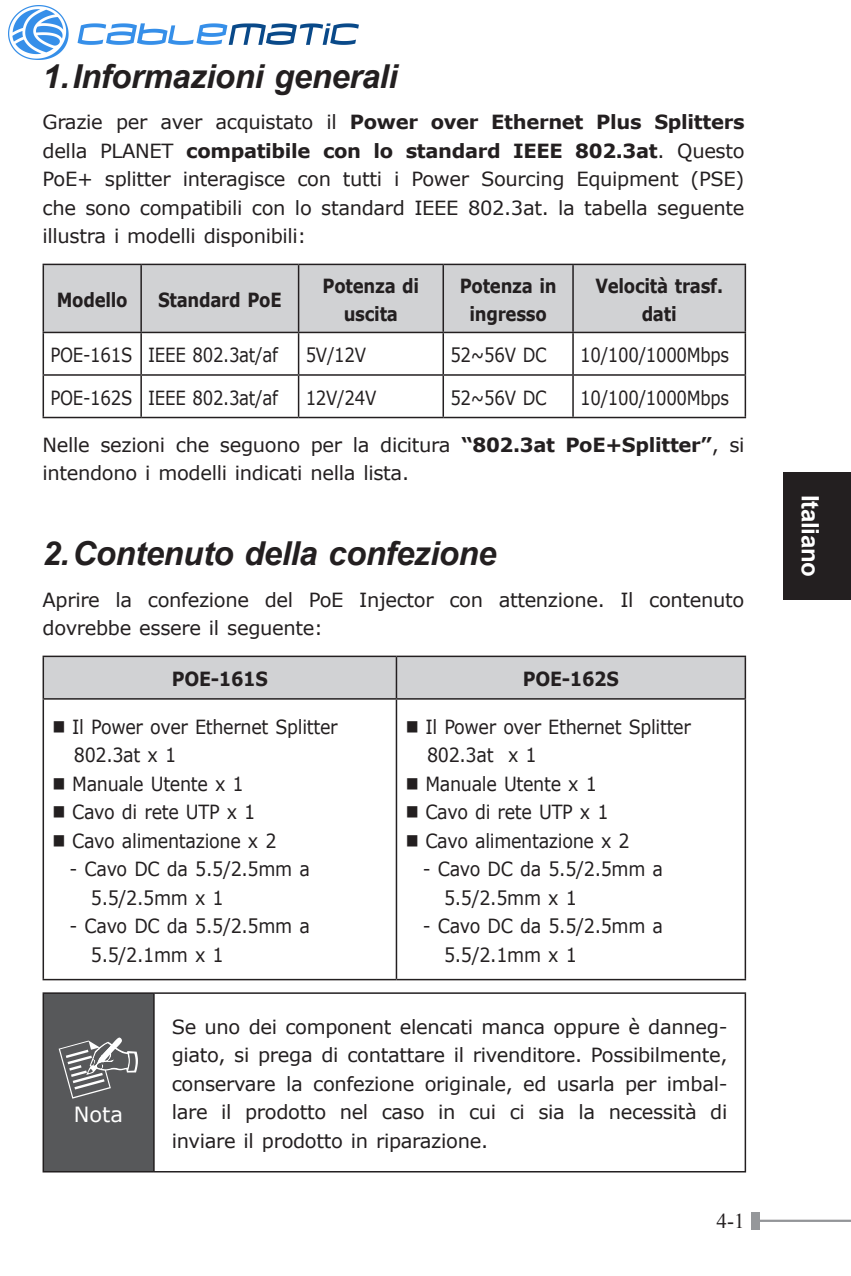
<style>
.page{position:relative;width:851px;height:1276px;background:#fff}
.page>*{position:absolute;margin:0;border:0;box-sizing:border-box;transform-origin:0 0}
._1大標Arail_Bold_Itali{font:italic 700 33px "Arial";letter-spacing:-.015em;color:#231f20}
.t1{font:700 24px "Arial";letter-spacing:-.015em;color:#fff}
.t2{font:21px "Verdana";color:#fff}
.t3{font:21px "Times New Roman";color:#231f20}
._4內文Verdana6_5_9_5前後{font:19.5px/28.5px "Verdana";letter-spacing:-.02em;color:#231f20}
._7表格Verdana6_5_9_5{font:19.5px/28.5px "Verdana";letter-spacing:-.02em;color:#231f20;scale:.9 1}
._8框NOTE內文Verdana6_5{font:19.5px/28.5px "Verdana";letter-spacing:-.02em;color:#231f20;text-align:justify}
._7表格Verdana6_5_9_5-2{font:19.5px "Verdana";letter-spacing:-.02em;color:#231f20;scale:.85 1}
._7表頭Verdana_Bold6_5{font:700 19.5px/28.5px "Verdana";letter-spacing:-.015em;color:#231f20;text-align:center;scale:.85 1}
._7表頭Verdana_Bold6_5-2{font:700 19.5px "Verdana";letter-spacing:-.015em;color:#231f20;scale:.9 1}
.s1{font-weight:700}
</style>
<div class="page">
<hr style="left:755px;top:1219px;width:95px;height:3px;background:#939598">
<div style="left:750px;top:1213px;width:9px;height:17px;background:#95979a"></div>
<div style="left:782px;top:472px;width:68px;height:128px;background:#231f20"></div>
<div style="left:44px;top:265px;width:700px;height:67px;background:#d1d2d4"></div>
<hr style="left:43px;top:264px;width:98px;height:1px;background:#231f20">
<hr style="left:43px;top:265px;width:1px;height:67px;background:#231f20">
<hr style="left:141px;top:264px;width:157px;height:1px;background:#231f20">
<hr style="left:140px;top:265px;width:2px;height:67px;background:#231f20">
<hr style="left:298px;top:264px;width:145px;height:1px;background:#231f20">
<hr style="left:298px;top:265px;width:1px;height:67px;background:#231f20">
<hr style="left:443px;top:264px;width:130px;height:1px;background:#231f20">
<hr style="left:442px;top:265px;width:2px;height:67px;background:#231f20">
<hr style="left:573px;top:264px;width:173px;height:1px;background:#231f20">
<hr style="left:572px;top:265px;width:1px;height:67px;background:#231f20">
<hr style="left:744px;top:265px;width:2px;height:67px;background:#231f20">
<hr style="left:43px;top:332px;width:98px;height:1px;background:#231f20">
<hr style="left:43px;top:333px;width:1px;height:41px;background:#231f20">
<hr style="left:141px;top:332px;width:157px;height:1px;background:#231f20">
<hr style="left:140px;top:333px;width:2px;height:41px;background:#231f20">
<hr style="left:298px;top:332px;width:145px;height:1px;background:#231f20">
<hr style="left:298px;top:333px;width:1px;height:41px;background:#231f20">
<hr style="left:443px;top:332px;width:130px;height:1px;background:#231f20">
<hr style="left:442px;top:333px;width:2px;height:41px;background:#231f20">
<hr style="left:573px;top:332px;width:173px;height:1px;background:#231f20">
<hr style="left:572px;top:333px;width:1px;height:41px;background:#231f20">
<hr style="left:744px;top:333px;width:2px;height:41px;background:#231f20">
<hr style="left:43px;top:374px;width:98px;height:2px;background:#231f20">
<hr style="left:43px;top:376px;width:1px;height:41px;background:#231f20">
<hr style="left:141px;top:374px;width:157px;height:2px;background:#231f20">
<hr style="left:140px;top:376px;width:2px;height:41px;background:#231f20">
<hr style="left:298px;top:374px;width:145px;height:2px;background:#231f20">
<hr style="left:298px;top:376px;width:1px;height:41px;background:#231f20">
<hr style="left:443px;top:374px;width:130px;height:2px;background:#231f20">
<hr style="left:442px;top:376px;width:2px;height:41px;background:#231f20">
<hr style="left:573px;top:374px;width:173px;height:2px;background:#231f20">
<hr style="left:572px;top:376px;width:1px;height:41px;background:#231f20">
<hr style="left:744px;top:376px;width:2px;height:41px;background:#231f20">
<hr style="left:43px;top:417px;width:98px;height:1px;background:#231f20">
<hr style="left:141px;top:417px;width:157px;height:1px;background:#231f20">
<hr style="left:298px;top:417px;width:145px;height:1px;background:#231f20">
<hr style="left:443px;top:417px;width:130px;height:1px;background:#231f20">
<hr style="left:573px;top:417px;width:173px;height:1px;background:#231f20">
<div style="left:44px;top:657px;width:700px;height:41px;background:#d1d2d4"></div>
<hr style="left:43px;top:655px;width:353px;height:2px;background:#231f20">
<hr style="left:43px;top:657px;width:1px;height:41px;background:#231f20">
<hr style="left:396px;top:655px;width:350px;height:2px;background:#231f20">
<hr style="left:395px;top:657px;width:2px;height:41px;background:#231f20">
<hr style="left:744px;top:657px;width:2px;height:41px;background:#231f20">
<hr style="left:43px;top:698px;width:353px;height:1px;background:#231f20">
<hr style="left:43px;top:699px;width:1px;height:280px;background:#231f20">
<hr style="left:396px;top:698px;width:350px;height:1px;background:#231f20">
<hr style="left:395px;top:699px;width:2px;height:280px;background:#231f20">
<hr style="left:744px;top:699px;width:2px;height:280px;background:#231f20">
<hr style="left:43px;top:979px;width:353px;height:1px;background:#231f20">
<hr style="left:396px;top:979px;width:350px;height:1px;background:#231f20">
<div style="left:43px;top:993px;width:111px;height:178px;background:#57585a"></div>
<hr style="left:43px;top:992px;width:111px;height:2px;background:#231f20">
<hr style="left:43px;top:994px;width:1px;height:177px;background:#231f20">
<hr style="left:154px;top:992px;width:592px;height:2px;background:#231f20">
<hr style="left:153px;top:994px;width:2px;height:177px;background:#231f20">
<hr style="left:744px;top:994px;width:2px;height:177px;background:#231f20">
<hr style="left:43px;top:1171px;width:111px;height:1px;background:#231f20">
<hr style="left:154px;top:1171px;width:592px;height:1px;background:#231f20">
<svg style="left:59px;top:1037px;width:79px;height:61px"></svg>
<img style="left:9px;top:5px;width:349px;height:54px">
<p class="_1大標Arail_Bold_Itali" style="left:43px;top:54px;width:356px">1.Informazioni generali</p>
<p class="_4內文Verdana6_5_9_5前後" style="left:43px;top:108px;width:703px;text-align:justify">Grazie per aver acquistato il <span class="s1">Power over Ethernet Plus Splitters </span>della PLANET <span class="s1">compatibile con lo standard IEEE 802.3at</span>. Questo PoE+ splitter interagisce con tutti i Power Sourcing Equipment (PSE) che sono compatibili con lo standard IEEE 802.3at. la tabella seguente illustra i modelli disponibili:</p>
<p class="_7表頭Verdana_Bold6_5" style="left:57px;top:285px;width:85px">Modello</p>
<p class="_7表頭Verdana_Bold6_5" style="left:158px;top:285px;width:147px">Standard PoE</p>
<p class="_7表頭Verdana_Bold6_5" style="left:322px;top:271px;width:115px">Potenza di uscita</p>
<p class="_7表頭Verdana_Bold6_5" style="left:459px;top:271px;width:115px">Potenza in ingresso</p>
<p class="_7表頭Verdana_Bold6_5" style="left:595px;top:271px;width:152px">Velocità trasf. dati</p>
<p class="_7表格Verdana6_5_9_5-2" style="left:50px;top:342px;width:98px">POE-161S</p>
<p class="_7表格Verdana6_5_9_5-2" style="left:148px;top:342px;width:154px">IEEE 802.3at/af</p>
<p class="_7表格Verdana6_5_9_5-2" style="left:306px;top:342px;width:72px">5V/12V</p>
<p class="_7表格Verdana6_5_9_5-2" style="left:450px;top:342px;width:115px">52~56V DC</p>
<p class="_7表格Verdana6_5_9_5-2" style="left:580px;top:342px;width:177px">10/100/1000Mbps</p>
<p class="_7表格Verdana6_5_9_5-2" style="left:50px;top:384px;width:98px">POE-162S</p>
<p class="_7表格Verdana6_5_9_5-2" style="left:148px;top:384px;width:154px">IEEE 802.3at/af</p>
<p class="_7表格Verdana6_5_9_5-2" style="left:306px;top:384px;width:85px">12V/24V</p>
<p class="_7表格Verdana6_5_9_5-2" style="left:450px;top:384px;width:115px">52~56V DC</p>
<p class="_7表格Verdana6_5_9_5-2" style="left:580px;top:384px;width:177px">10/100/1000Mbps</p>
<p class="_4內文Verdana6_5_9_5前後" style="left:43px;top:430px;width:703px">Nelle sezioni che seguono per la dicitura <span class="s1">“802.3at PoE+Splitter”</span>, si intendono i modelli indicati nella lista.</p>
<p class="_1大標Arail_Bold_Itali" style="left:43px;top:532px;width:455px">2.Contenuto della confezione</p>
<p class="_4內文Verdana6_5_9_5前後" style="left:43px;top:585px;width:703px">Aprire la confezione del PoE Injector con attenzione. Il contenuto dovrebbe essere il seguente:</p>
<p class="_7表頭Verdana_Bold6_5-2" style="left:172px;top:665px;width:108px">POE-161S</p>
<p class="_7表頭Verdana_Bold6_5-2" style="left:523px;top:665px;width:108px">POE-162S</p>
<p class="_7表格Verdana6_5_9_5" style="left:74px;top:712px;width:295px;text-indent:-21px">■ Il Power over Ethernet Splitter<br>802.3at x 1</p>
<p class="_7表格Verdana6_5_9_5" style="left:53px;top:769px;width:214px">■ Manuale Utente x 1</p>
<p class="_7表格Verdana6_5_9_5" style="left:53px;top:797px;width:227px">■ Cavo di rete UTP x 1</p>
<p class="_7表格Verdana6_5_9_5" style="left:53px;top:826px;width:250px">■ Cavo alimentazione x 2</p>
<p class="_7表格Verdana6_5_9_5" style="left:91px;top:854px;width:245px;text-indent:-21px">- Cavo DC da 5.5/2.5mm a<br>5.5/2.5mm x 1</p>
<p class="_7表格Verdana6_5_9_5" style="left:91px;top:911px;width:245px;text-indent:-21px">- Cavo DC da 5.5/2.5mm a<br>5.5/2.1mm x 1</p>
<p class="_7表格Verdana6_5_9_5" style="left:427px;top:712px;width:295px;text-indent:-21px">■ Il Power over Ethernet Splitter<br>802.3at x 1</p>
<p class="_7表格Verdana6_5_9_5" style="left:405px;top:769px;width:214px">■ Manuale Utente x 1</p>
<p class="_7表格Verdana6_5_9_5" style="left:405px;top:797px;width:227px">■ Cavo di rete UTP x 1</p>
<p class="_7表格Verdana6_5_9_5" style="left:405px;top:826px;width:250px">■ Cavo alimentazione x 2</p>
<p class="_7表格Verdana6_5_9_5" style="left:444px;top:854px;width:245px;text-indent:-21px">- Cavo DC da 5.5/2.5mm a<br>5.5/2.5mm x 1</p>
<p class="_7表格Verdana6_5_9_5" style="left:444px;top:911px;width:245px;text-indent:-21px">- Cavo DC da 5.5/2.5mm a<br>5.5/2.1mm x 1</p>
<p class="t2" style="left:74px;top:1100px;width:51px">Nota</p>
<p class="_8框NOTE內文Verdana6_5" style="left:172px;top:1012px;width:557px">Se uno dei component elencati manca oppure è danneg&shy;giato, si prega di contattare il rivenditore. Possibilmente, conservare la confezione originale, ed usarla per imbal&shy;lare il prodotto nel caso in cui ci sia la necessità di inviare il prodotto in riparazione.</p>
<p class="t3" style="left:716px;top:1207px;width:29px">4-1</p>
<p class="t1" style="left:826px;top:495px;width:83px;rotate:90deg">Italiano</p>
</div>
